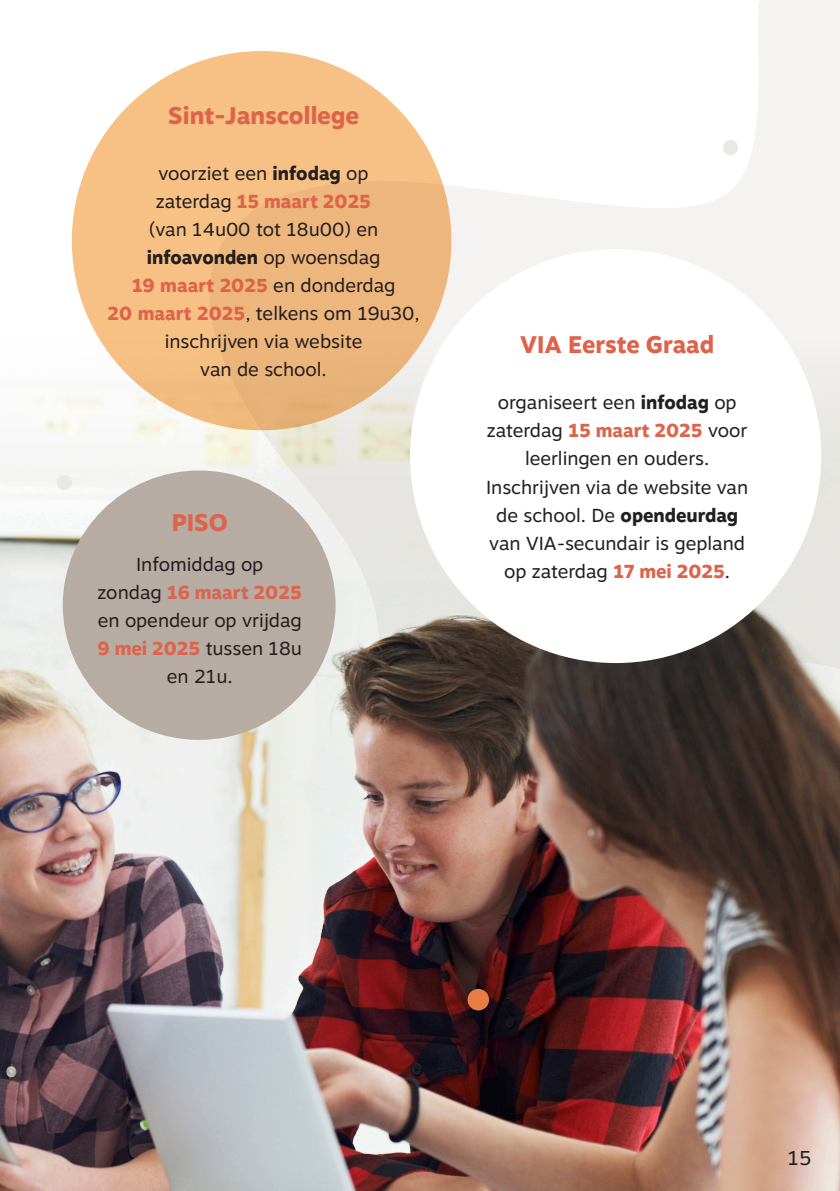
<style>
.page{position:relative;width:840px;height:1191px;background:#fff}
.page>*{position:absolute;margin:0;border:0;box-sizing:border-box;transform-origin:0 0}
.List_Paragraph{font:800 24px "Motiva Sans";color:#dd644b}
.t1{font:20px "Motiva Sans";color:#231f20}
.List_Paragraph-2{font:18.8px/28px "Motiva Sans";color:#231f20;text-align:center}
.s1{font-weight:800}
.s2{font-weight:800;color:#dd644b}
</style>
<div class="page">
<img style="left:0;top:485px;width:839px;height:706px">
<div style="left:0;top:340px;width:839px;height:145px;background:#f8f8f7"></div>
<img style="left:207px;top:0;width:632px;height:1063px">
<div style="left:467px;top:989px;width:22px;height:21px;background:#e77c44;border-radius:50%"></div>
<div style="left:722px;top:140px;width:15px;height:15px;background:#ebe8e3;border-radius:50%"></div>
<div style="left:57px;top:475px;width:15px;height:15px;background:#ebe8e3;border-radius:50%"></div>
<div style="left:72px;top:51px;width:379px;height:379px;background:linear-gradient(to right,#f8c185,#edb67c);border-radius:50%"></div>
<div style="left:63px;top:470px;width:272px;height:270px;background:#b6aca3;border-radius:50%"></div>
<div style="left:410px;top:249px;width:410px;height:414px;background:#fff;border-radius:50%"></div>
<p class="List_Paragraph" style="left:168px;top:98px;width:192px">Sint-Janscollege</p>
<p class="List_Paragraph-2" style="left:107px;top:159px;width:313px">voorziet een <span class="s1">infodag</span> op<br>zaterdag <span class="s2">15 maart 2025<br></span>(van 14u00 tot 18u00) en <span class="s1">infoavonden</span> op woensdag<br><span class="s2">19 maart 2025</span> en donderdag<br><span class="s2">20 maart 2025</span>, telkens om 19u30, inschrijven via website<br>van de school.</p>
<p class="List_Paragraph" style="left:172px;top:505px;width:58px">PISO</p>
<p class="List_Paragraph-2" style="left:98px;top:549px;width:205px">Infomiddag op<br>zondag <span class="s2">16 maart 2025 </span>en opendeur op vrijdag<br><span class="s2">9 mei 2025</span> tussen 18u en 21u.</p>
<p class="List_Paragraph" style="left:520px;top:327px;width:195px">VIA Eerste Graad</p>
<p class="List_Paragraph-2" style="left:486px;top:388px;width:263px">organiseert een <span class="s1">infodag</span> op zaterdag <span class="s2">15 maart 2025</span> voor leerlingen en ouders.<br>Inschrijven via de website van de school. De <span class="s1">opendeurdag </span>van VIA-secundair is gepland op zaterdag <span class="s2">17 mei 2025</span>.</p>
<p class="t1" style="left:787px;top:1142px;width:25px">15</p>
</div>
